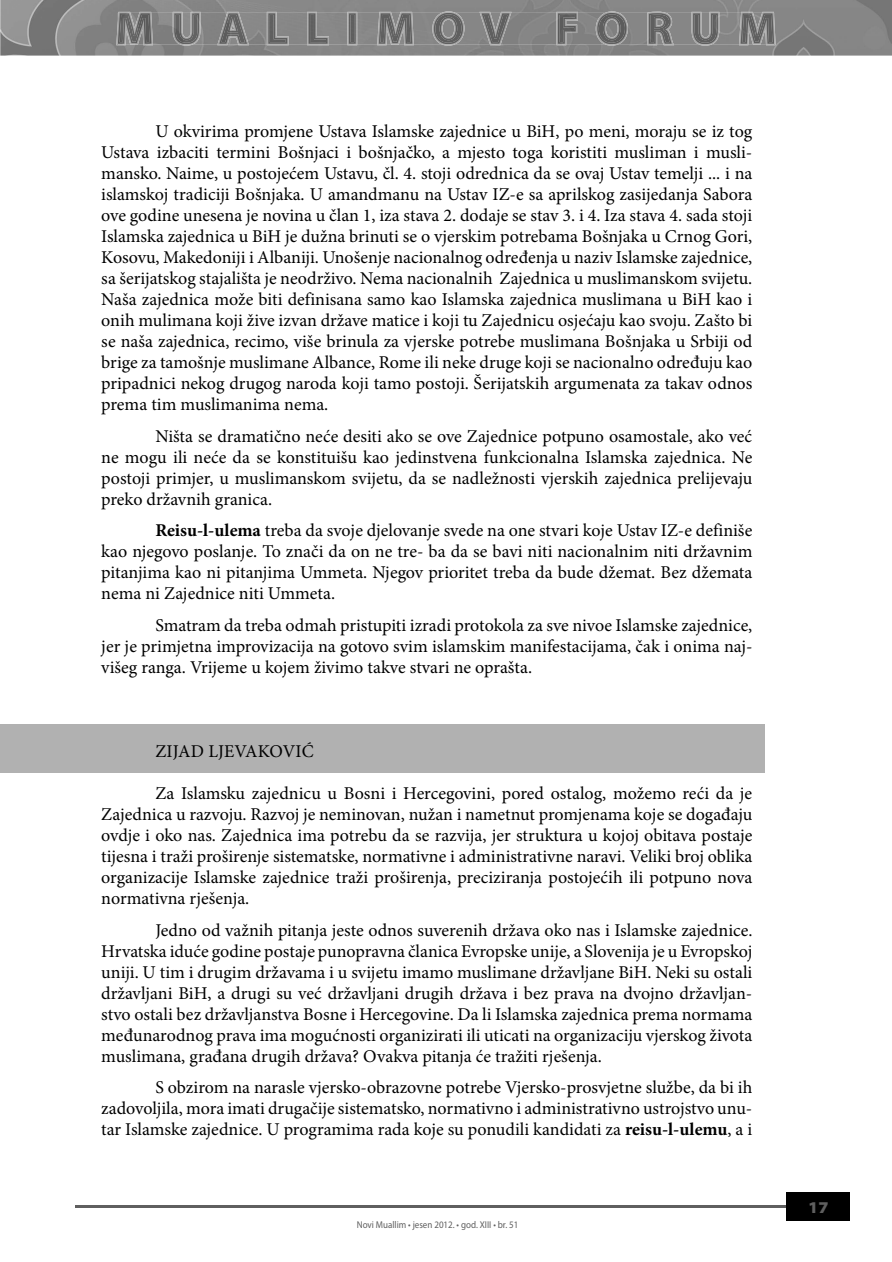
<style>
.page{position:relative;width:892px;height:1262px;background:#fff}
.page>*{position:absolute;margin:0;border:0;box-sizing:border-box;transform-origin:0 0}
.t1{font:18px/21px "Minion Pro";color:#000;text-align:justify}
.t2{font:900 semi-expanded 16.5px "Myriad Pro";color:#5f5f5f}
.t3{font:9.9px "Myriad Pro";color:#5f5f5f;scale:.91 1}
.s1{font-weight:700}
</style>
<div class="page">
<div style="left:786px;top:1191px;width:64px;height:29px;background:#000"></div>
<hr style="left:75px;top:1204px;width:710px;height:2px;background:#5f5f5f">
<div style="left:0;top:724px;width:765px;height:48px;background:#b1b1b1"></div>
<img style="left:0;top:0;width:891px;height:56px">
<img style="left:116px;top:11px;width:659px;height:35px">
<img style="left:118px;top:13px;width:361px;height:31px">
<img style="left:479px;top:13px;width:294px;height:31px">
<p class="t1" style="left:101px;top:121px;width:652px;text-indent:54px">U okvirima promjene Ustava Islamske zajednice u BiH, po meni, moraju se iz tog Ustava izbaciti termini Bošnjaci i bošnjačko, a mjesto toga koristiti musliman i musli&shy;mansko. Naime, u postojećem Ustavu, čl. 4. stoji odrednica da se ovaj Ustav temelji ... i na islamskoj tradiciji Bošnjaka. U amandmanu na Ustav IZ-e sa aprilskog zasijedanja Sabora ove godine unesena je novina u član 1, iza stava 2. dodaje se stav 3. i 4. Iza stava 4. sada stoji Islamska zajednica u BiH je dužna brinuti se o vjerskim potrebama Bošnjaka u Crnog Gori, Kosovu, Makedoniji i Albaniji. Unošenje nacionalnog određenja u naziv Islamske zajednice, sa šerijatskog stajališta je neodrživo. Nema nacionalnih Zajednica u muslimanskom svijetu.<br>Naša zajednica može biti definisana samo kao Islamska zajednica muslimana u BiH kao i onih mulimana koji žive izvan države matice i koji tu Zajednicu osjećaju kao svoju. Zašto bi se naša zajednica, recimo, više brinula za vjerske potrebe muslimana Bošnjaka u Srbiji od brige za tamošnje muslimane Albance, Rome ili neke druge koji se nacionalno određuju kao pripadnici nekog drugog naroda koji tamo postoji. Šerijatskih argumenata za takav odnos prema tim muslimanima nema.</p>
<p class="t1" style="left:101px;top:425px;width:652px;text-indent:54px">Ništa se dramatično neće desiti ako se ove Zajednice potpuno osamostale, ako već ne mogu ili neće da se konstituišu kao jedinstvena funkcionalna Islamska zajednica. Ne postoji primjer, u muslimanskom svijetu, da se nadležnosti vjerskih zajednica prelijevaju preko državnih granica.</p>
<p class="t1" style="left:101px;top:520px;width:652px;text-indent:54px"><span class="s1">Reisu-l-ulema</span> treba da svoje djelovanje svede na one stvari koje Ustav IZ-e definiše kao njegovo poslanje. To znači da on ne tre- ba da se bavi niti nacionalnim niti državnim pitanjima kao ni pitanjima Ummeta. Njegov prioritet treba da bude džemat. Bez džemata nema ni Zajednice niti Ummeta.</p>
<p class="t1" style="left:101px;top:614px;width:652px;text-indent:54px">Smatram da treba odmah pristupiti izradi protokola za sve nivoe Islamske zajednice, jer je primjetna improvizacija na gotovo svim islamskim manifestacijama, čak i onima naj&shy;višeg ranga. Vrijeme u kojem živimo takve stvari ne oprašta.</p>
<p class="t1" style="left:155px;top:740px;width:160px">ZIJAD LJEVAKOVIĆ</p>
<p class="t1" style="left:101px;top:782px;width:652px;text-indent:54px">Za Islamsku zajednicu u Bosni i Hercegovini, pored ostalog, možemo reći da je Zajednica u razvoju. Razvoj je neminovan, nužan i nametnut promjenama koje se događaju ovdje i oko nas. Zajednica ima potrebu da se razvija, jer struktura u kojoj obitava postaje tijesna i traži proširenje sistematske, normativne i administrativne naravi. Veliki broj oblika organizacije Islamske zajednice traži proširenja, preciziranja postojećih ili potpuno nova normativna rješenja.</p>
<p class="t1" style="left:101px;top:919px;width:652px;text-indent:54px">Jedno od važnih pitanja jeste odnos suverenih država oko nas i Islamske zajednice.<br>Hrvatska iduće godine postaje punopravna članica Evropske unije, a Slovenija je u Evropskoj uniji. U tim i drugim državama i u svijetu imamo muslimane državljane BiH. Neki su ostali državljani BiH, a drugi su već državljani drugih država i bez prava na dvojno državljan&shy;stvo ostali bez državljanstva Bosne i Hercegovine. Da li Islamska zajednica prema normama međunarodnog prava ima mogućnosti organizirati ili uticati na organizaciju vjerskog života muslimana, građana drugih država? Ovakva pitanja će tražiti rješenja.</p>
<p class="t1" style="left:101px;top:1076px;width:652px;text-indent:54px">S obzirom na narasle vjersko-obrazovne potrebe Vjersko-prosvjetne službe, da bi ih zadovoljila, mora imati drugačije sistematsko, normativno i administrativno ustrojstvo unu&shy;tar Islamske zajednice. U programima rada koje su ponudili kandidati za <span class="s1">reisu-l-ulemu</span>, a i</p>
<p class="t3" style="left:356px;top:1217px;width:179px">Novi Muallim • jesen 2012. • god. XIII • br. 51</p>
<p class="t2" style="left:808px;top:1197px;width:22px">17</p>
</div>
